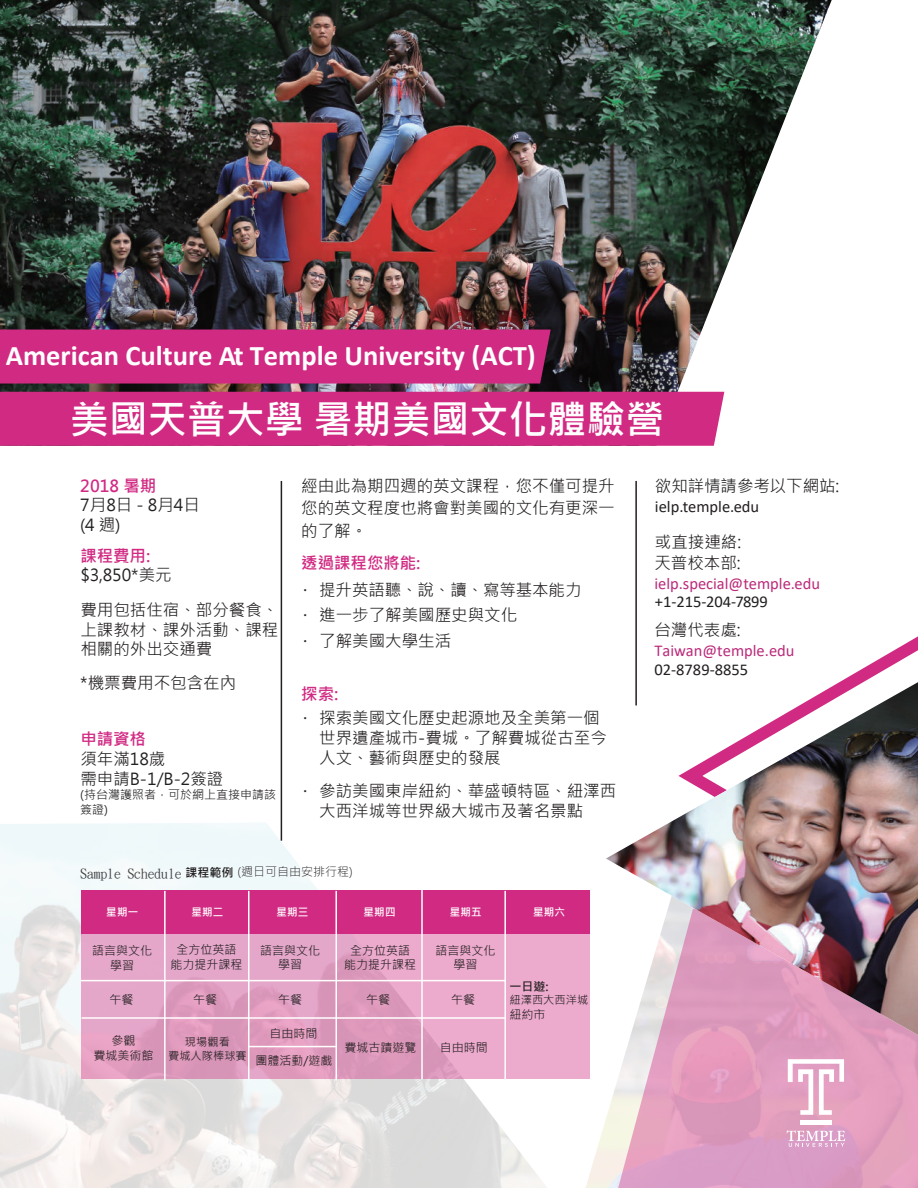
<style>
.page{position:relative;width:918px;height:1188px;background:#fff}
.page>*{position:absolute;margin:0;border:0;box-sizing:border-box;transform-origin:0 0}
.t1{font:700 39px "Microsoft Jheng Hei";color:#fff}
.t2{font:700 28.5px "Calibri";color:#fff}
.t3{font:16.5px/19.8px "Microsoft Jheng Hei";color:#231f20}
.t4{font:16.5px "Calibri";color:#231f20}
.t5{font:16.5px "Calibri";color:#bb2a7a}
.t6{font:700 16.5px "Microsoft Jheng Hei";letter-spacing:-.005em;color:#d12a83}
.t7{font:13.5px "Colfax";color:#231f20}
.t8{font:12px/14.4px "Microsoft Jheng Hei";color:#231f20;text-align:center}
.t9{font:300 12px "Microsoft Jheng Hei";color:#231f20}
.t10{font:700 12px "Microsoft Jheng Hei";color:#231f20}
.t11{font:11.25px/13.5px "Microsoft Jheng Hei";color:#231f20;text-align:center}
.t12{font:700 10.5px "Microsoft Jheng Hei";letter-spacing:.025em;color:#fff}
.s1{font-weight:700;color:#d12a83}
.s2{font-family:"Colfax";font-weight:900}
.s3{font-weight:700}
</style>
<div class="page">
<img style="left:0;top:0;width:832px;height:393px">
<div style="left:0;top:392px;width:724px;height:54px;background:#d12a83"></div>
<div style="left:0;top:330px;width:551px;height:54px;background:#d12a83"></div>
<img style="left:586px;top:890px;width:15px;height:298px">
<svg style="left:601px;top:1035px;width:317px;height:153px;background:#e3a8c5"></svg>
<svg style="left:840px;top:636px;width:78px;height:46px"></svg>
<img style="left:606px;top:682px;width:312px;height:353px">
<svg style="left:788px;top:1059px;width:56px;height:56px"></svg>
<div style="left:800px;top:1120px;width:32px;height:5px;background:#fff"></div>
<svg style="left:787px;top:1130px;width:58px;height:17px"></svg>
<hr style="left:281px;top:481px;width:1px;height:360px;background:#231f20">
<hr style="left:635px;top:481px;width:2px;height:224px;background:#231f20">
<img style="left:0;top:823px;width:549px;height:365px">
<svg style="left:81px;top:934px;width:508px;height:145px;background:#e4a3c5"></svg>
<hr style="left:80px;top:980px;width:426px;height:1px;background:#fff">
<hr style="left:82px;top:1017px;width:423px;height:2px;background:#fff">
<hr style="left:249px;top:1046px;width:88px;height:1px;background:#fff">
<div style="left:81px;top:891px;width:508px;height:43px;background:#d12a83"></div>
<hr style="left:164px;top:891px;width:2px;height:190px;background:#fff">
<hr style="left:248px;top:891px;width:1px;height:190px;background:#fff">
<hr style="left:336px;top:891px;width:1px;height:190px;background:#fff">
<hr style="left:421px;top:890px;width:2px;height:189px;background:#fff">
<hr style="left:504px;top:891px;width:2px;height:190px;background:#fff">
<h2 class="t2" style="left:6px;top:336px;width:531px">American Culture At Temple University (ACT)</h2>
<h1 class="t1" style="left:70px;top:395px;width:596px">美國天普大學 暑期美國文化體驗營</h1>
<p class="t6" style="left:80px;top:475px;width:77px">2018 暑期</p>
<p class="t3" style="left:80px;top:495px;width:121px">7月8日 - 8月4日(4 週)</p>
<p class="t6" style="left:80px;top:545px;width:71px">課程費用:</p>
<p class="t3" style="left:80px;top:558px;width:199px;line-height:34.5px">$3,850*美元<br>費用包括住宿、部分餐食、</p>
<p class="t3" style="left:80px;top:620px;width:199px">上課教材、課外活動、課程相關的外出交通費</p>
<p class="t3" style="left:80px;top:673px;width:157px">*機票費用不包含在內</p>
<p class="t6" style="left:80px;top:729px;width:67px">申請資格</p>
<p class="t3" style="left:80px;top:749px;width:145px">須年滿18歲<br>需申請B-1/B-2簽證</p>
<p class="t8" style="left:80px;top:788px;width:197px;text-align:left">(持台灣護照者，可於網上直接申請該簽證)</p>
<p class="t3" style="left:301px;top:474px;width:315px;line-height:22.8px;text-align:justify">經由此為期四週的英文課程，您不僅可提升您的英文程度也將會對美國的文化有更深一的了解。</p>
<p class="t3" style="left:301px;top:549px;width:282px;line-height:27.3px"><span class="s1">透過課程您將能:<br></span><span class="s2">·</span> 提升英語聽、說、讀、寫等基本能力</p>
<p class="t3" style="left:301px;top:602px;width:218px;line-height:26.1px"><span class="s2">·</span> 進一步了解美國歷史與文化<span class="s2">·</span> 了解美國大學生活</p>
<p class="t3" style="left:301px;top:682px;width:300px;line-height:24.3px"><span class="s1">探索:<br></span><span class="s2">·</span> 探索美國文化歷史起源地及全美第一個</p>
<p class="t3" style="left:319px;top:728px;width:289px">世界遺產城市-費城。了解費城從古至今人文、藝術與歷史的發展</p>
<p class="t3" style="left:319px;top:781px;width:298px;text-indent:-18px"><span class="s2">·</span> 參訪美國東岸紐約、華盛頓特區、紐澤西大西洋城等世界級大城市及著名景點</p>
<p class="t9" style="left:186px;top:864px;width:169px"><span class="s3">課程範例</span> (週日可自由安排行程)</p>
<p class="t7" style="left:80px;top:867px;width:103px">Sample Schedule</p>
<p class="t12" style="left:106px;top:906px;width:34px">星期一</p>
<p class="t12" style="left:191px;top:906px;width:34px">星期二</p>
<p class="t12" style="left:276px;top:906px;width:34px">星期三</p>
<p class="t12" style="left:364px;top:906px;width:34px">星期四</p>
<p class="t12" style="left:450px;top:906px;width:34px">星期五</p>
<p class="t12" style="left:533px;top:906px;width:34px">星期六</p>
<p class="t8" style="left:171px;top:943px;width:73px">全方位英語能力提升課程</p>
<p class="t8" style="left:344px;top:943px;width:74px">全方位英語能力提升課程</p>
<p class="t8" style="left:92px;top:944px;width:61px">語言與文化學習</p>
<p class="t8" style="left:260px;top:943px;width:61px">語言與文化學習</p>
<p class="t8" style="left:436px;top:943px;width:61px">語言與文化學習</p>
<p class="t8" style="left:110px;top:993px;width:25px">午餐</p>
<p class="t8" style="left:193px;top:992px;width:25px">午餐</p>
<p class="t8" style="left:278px;top:993px;width:25px">午餐</p>
<p class="t8" style="left:366px;top:993px;width:25px">午餐</p>
<p class="t8" style="left:451px;top:993px;width:25px">午餐</p>
<p class="t8" style="left:94px;top:1034px;width:61px">參觀<br>費城美術館</p>
<p class="t11" style="left:168px;top:1035px;width:80px">現場觀看<br>費城人隊棒球賽</p>
<p class="t8" style="left:270px;top:1027px;width:49px">自由時間</p>
<p class="t8" style="left:255px;top:1054px;width:79px">團體活動/遊戲</p>
<p class="t8" style="left:345px;top:1041px;width:73px">費城古蹟遊覽</p>
<p class="t8" style="left:440px;top:1041px;width:49px">自由時間</p>
<p class="t10" style="left:510px;top:979px;width:41px">一日遊:</p>
<p class="t11" style="left:510px;top:993px;width:80px">紐澤西大西洋城</p>
<p class="t8" style="left:510px;top:1007px;width:37px">紐約市</p>
<p class="t3" style="left:655px;top:476px;width:186px">欲知詳情請參考以下網站:</p>
<p class="t4" style="left:655px;top:495px;width:106px">ielp.temple.edu</p>
<p class="t3" style="left:654px;top:531px;width:88px;line-height:21.3px">或直接連絡:天普校本部:</p>
<p class="t5" style="left:654px;top:572px;width:167px">ielp.special@temple.edu</p>
<p class="t4" style="left:655px;top:590px;width:115px">+1-215-204-7899</p>
<p class="t3" style="left:654px;top:620px;width:88px">台灣代表處:</p>
<p class="t5" style="left:654px;top:639px;width:142px">Taiwan@temple.edu</p>
<p class="t4" style="left:654px;top:658px;width:95px">02-8789-8855</p>
</div>
